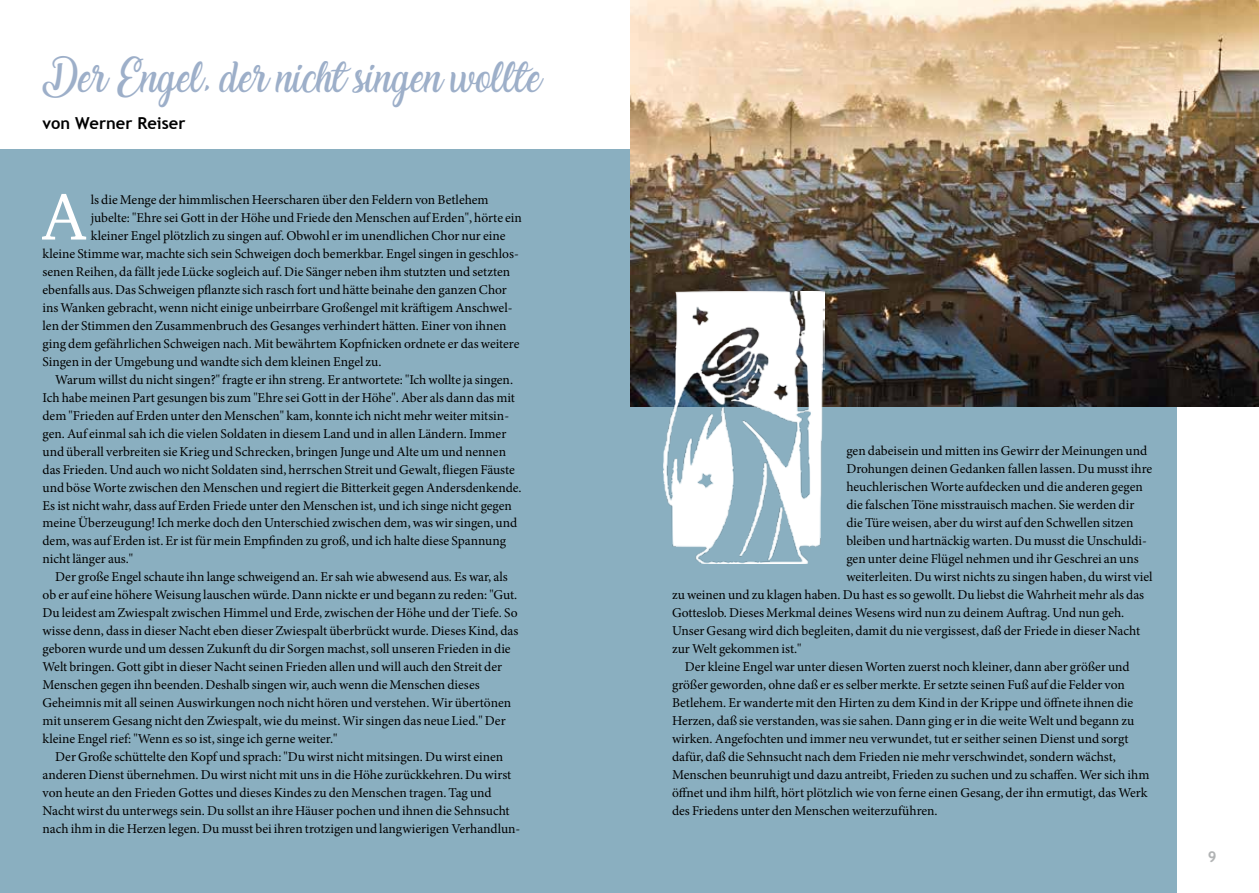
<style>
.page{position:relative;width:1259px;height:893px;background:#fff}
.page>*{position:absolute;margin:0;border:0;box-sizing:border-box;transform-origin:0 0}
.t1{font:67.2px "Charter";color:#fff}
.t2{font:33px "Laughing and Smiling";color:#9dafc9}
.t3{font:700 16.5px "Trebuchet MS";color:#000}
.t4{font:700 15px "Trebuchet MS";color:#b1b3b4}
.t5{font:13.5px "Minion Pro";color:#000}
</style>
<div class="page">
<div style="left:0;top:150px;width:1176px;height:743px;background:#8aafc0"></div>
<img style="left:630px;top:0;width:629px;height:406px">
<img style="left:663px;top:291px;width:162px;height:273px">
<h2 class="t2" style="left:43px;top:54px;width:501px">Der Engel, der nicht singen wollte</h2>
<p class="t3" style="left:43px;top:113px;width:144px">von Werner Reiser</p>
<h1 class="t1" style="left:43px;top:159px;width:44px">A</h1>
<p class="t5" style="left:91px;top:190px;width:399px">ls die Menge der himmlischen Heerscharen über den Feldern von Betlehem</p>
<p class="t5" style="left:91px;top:208px;width:432px">jubelte: "Ehre sei Gott in der Höhe und Friede den Menschen auf Erden", hörte ein</p>
<p class="t5" style="left:91px;top:226px;width:416px">kleiner Engel plötzlich zu singen auf. Obwohl er im unendlichen Chor nur eine</p>
<p class="t5" style="left:43px;top:244px;width:478px">kleine Stimme war, machte sich sein Schweigen doch bemerkbar. Engel singen in geschlos-</p>
<p class="t5" style="left:43px;top:262px;width:469px">senen Reihen, da fällt jede Lücke sogleich auf. Die Sänger neben ihm stutzten und setzten</p>
<p class="t5" style="left:43px;top:280px;width:466px">ebenfalls aus. Das Schweigen pflanzte sich rasch fort und hätte beinahe den ganzen Chor</p>
<p class="t5" style="left:43px;top:298px;width:471px">ins Wanken gebracht, wenn nicht einige unbeirrbare Großengel mit kräftigem Anschwel-</p>
<p class="t5" style="left:43px;top:316px;width:465px">len der Stimmen den Zusammenbruch des Gesanges verhindert hätten. Einer von ihnen</p>
<p class="t5" style="left:43px;top:334px;width:478px">ging dem gefährlichen Schweigen nach. Mit bewährtem Kopfnicken ordnete er das weitere</p>
<p class="t5" style="left:43px;top:352px;width:340px">Singen in der Umgebung und wandte sich dem kleinen Engel zu.</p>
<p class="t5" style="left:55px;top:370px;width:459px">Warum willst du nicht singen?" fragte er ihn streng. Er antwortete: "Ich wollte ja singen.</p>
<p class="t5" style="left:43px;top:388px;width:474px">Ich habe meinen Part gesungen bis zum "Ehre sei Gott in der Höhe". Aber als dann das mit</p>
<p class="t5" style="left:43px;top:406px;width:468px">dem "Frieden auf Erden unter den Menschen" kam, konnte ich nicht mehr weiter mitsin-</p>
<p class="t5" style="left:43px;top:424px;width:465px">gen. Auf einmal sah ich die vielen Soldaten in diesem Land und in allen Ländern. Immer</p>
<p class="t5" style="left:43px;top:442px;width:465px">und überall verbreiten sie Krieg und Schrecken, bringen Junge und Alte um und nennen</p>
<p class="t5" style="left:43px;top:460px;width:474px">das Frieden. Und auch wo nicht Soldaten sind, herrschen Streit und Gewalt, fliegen Fäuste</p>
<p class="t5" style="left:43px;top:478px;width:480px">und böse Worte zwischen den Menschen und regiert die Bitterkeit gegen Andersdenkende.</p>
<p class="t5" style="left:43px;top:496px;width:471px">Es ist nicht wahr, dass auf Erden Friede unter den Menschen ist, und ich singe nicht gegen</p>
<p class="t5" style="left:43px;top:514px;width:476px">meine Überzeugung! Ich merke doch den Unterschied zwischen dem, was wir singen, und</p>
<p class="t5" style="left:43px;top:532px;width:465px">dem, was auf Erden ist. Er ist für mein Empfinden zu groß, und ich halte diese Spannung</p>
<p class="t5" style="left:43px;top:550px;width:92px">nicht länger aus."</p>
<p class="t5" style="left:55px;top:568px;width:454px">Der große Engel schaute ihn lange schweigend an. Er sah wie abwesend aus. Es war, als</p>
<p class="t5" style="left:43px;top:586px;width:476px">ob er auf eine höhere Weisung lauschen würde. Dann nickte er und begann zu reden: "Gut.</p>
<p class="t5" style="left:43px;top:604px;width:476px">Du leidest am Zwiespalt zwischen Himmel und Erde, zwischen der Höhe und der Tiefe. So</p>
<p class="t5" style="left:43px;top:622px;width:477px">wisse denn, dass in dieser Nacht eben dieser Zwiespalt überbrückt wurde. Dieses Kind, das</p>
<p class="t5" style="left:43px;top:640px;width:470px">geboren wurde und um dessen Zukunft du dir Sorgen machst, soll unseren Frieden in die</p>
<p class="t5" style="left:43px;top:658px;width:461px">Welt bringen. Gott gibt in dieser Nacht seinen Frieden allen und will auch den Streit der</p>
<p class="t5" style="left:43px;top:676px;width:439px">Menschen gegen ihn beenden. Deshalb singen wir, auch wenn die Menschen dieses</p>
<p class="t5" style="left:43px;top:694px;width:470px">Geheimnis mit all seinen Auswirkungen noch nicht hören und verstehen. Wir übertönen</p>
<p class="t5" style="left:43px;top:712px;width:465px">mit unserem Gesang nicht den Zwiespalt, wie du meinst. Wir singen das neue Lied." Der</p>
<p class="t5" style="left:43px;top:730px;width:296px">kleine Engel rief: "Wenn es so ist, singe ich gerne weiter."</p>
<p class="t5" style="left:55px;top:748px;width:449px">Der Große schüttelte den Kopf und sprach: "Du wirst nicht mitsingen. Du wirst einen</p>
<p class="t5" style="left:43px;top:766px;width:470px">anderen Dienst übernehmen. Du wirst nicht mit uns in die Höhe zurückkehren. Du wirst</p>
<p class="t5" style="left:43px;top:784px;width:451px">von heute an den Frieden Gottes und dieses Kindes zu den Menschen tragen. Tag und</p>
<p class="t5" style="left:43px;top:802px;width:469px">Nacht wirst du unterwegs sein. Du sollst an ihre Häuser pochen und ihnen die Sehnsucht</p>
<p class="t5" style="left:43px;top:820px;width:479px">nach ihm in die Herzen legen. Du musst bei ihren trotzigen und langwierigen Verhandlun-</p>
<p class="t5" style="left:846px;top:442px;width:302px">gen dabeisein und mitten ins Gewirr der Meinungen und</p>
<p class="t5" style="left:846px;top:460px;width:307px">Drohungen deinen Gedanken fallen lassen. Du musst ihre</p>
<p class="t5" style="left:846px;top:478px;width:298px">heuchlerischen Worte aufdecken und die anderen gegen</p>
<p class="t5" style="left:846px;top:496px;width:289px">die falschen Töne misstrauisch machen. Sie werden dir</p>
<p class="t5" style="left:846px;top:514px;width:289px">die Türe weisen, aber du wirst auf den Schwellen sitzen</p>
<p class="t5" style="left:846px;top:532px;width:302px">bleiben und hartnäckig warten. Du musst die Unschuldi-</p>
<p class="t5" style="left:846px;top:550px;width:294px">gen unter deine Flügel nehmen und ihr Geschrei an uns</p>
<p class="t5" style="left:846px;top:568px;width:308px">weiterleiten. Du wirst nichts zu singen haben, du wirst viel</p>
<p class="t5" style="left:672px;top:586px;width:474px">zu weinen und zu klagen haben. Du hast es so gewollt. Du liebst die Wahrheit mehr als das</p>
<p class="t5" style="left:672px;top:604px;width:454px">Gotteslob. Dieses Merkmal deines Wesens wird nun zu deinem Auftrag. Und nun geh.</p>
<p class="t5" style="left:672px;top:622px;width:469px">Unser Gesang wird dich begleiten, damit du nie vergissest, daß der Friede in dieser Nacht</p>
<p class="t5" style="left:672px;top:640px;width:131px">zur Welt gekommen ist."</p>
<p class="t5" style="left:685px;top:658px;width:446px">Der kleine Engel war unter diesen Worten zuerst noch kleiner, dann aber größer und</p>
<p class="t5" style="left:672px;top:676px;width:454px">größer geworden, ohne daß er es selber merkte. Er setzte seinen Fuß auf die Felder von</p>
<p class="t5" style="left:672px;top:694px;width:463px">Betlehem. Er wanderte mit den Hirten zu dem Kind in der Krippe und öffnete ihnen die</p>
<p class="t5" style="left:672px;top:712px;width:464px">Herzen, daß sie verstanden, was sie sahen. Dann ging er in die weite Welt und begann zu</p>
<p class="t5" style="left:672px;top:730px;width:458px">wirken. Angefochten und immer neu verwundet, tut er seither seinen Dienst und sorgt</p>
<p class="t5" style="left:672px;top:748px;width:445px">dafür, daß die Sehnsucht nach dem Frieden nie mehr verschwindet, sondern wächst,</p>
<p class="t5" style="left:672px;top:766px;width:479px">Menschen beunruhigt und dazu antreibt, Frieden zu suchen und zu schaffen. Wer sich ihm</p>
<p class="t5" style="left:672px;top:784px;width:477px">öffnet und ihm hilft, hört plötzlich wie von ferne einen Gesang, der ihn ermutigt, das Werk</p>
<p class="t5" style="left:672px;top:802px;width:267px">des Friedens unter den Menschen weiterzuführen.</p>
<p class="t4" style="left:1207px;top:847px;width:10px">9</p>
</div>
